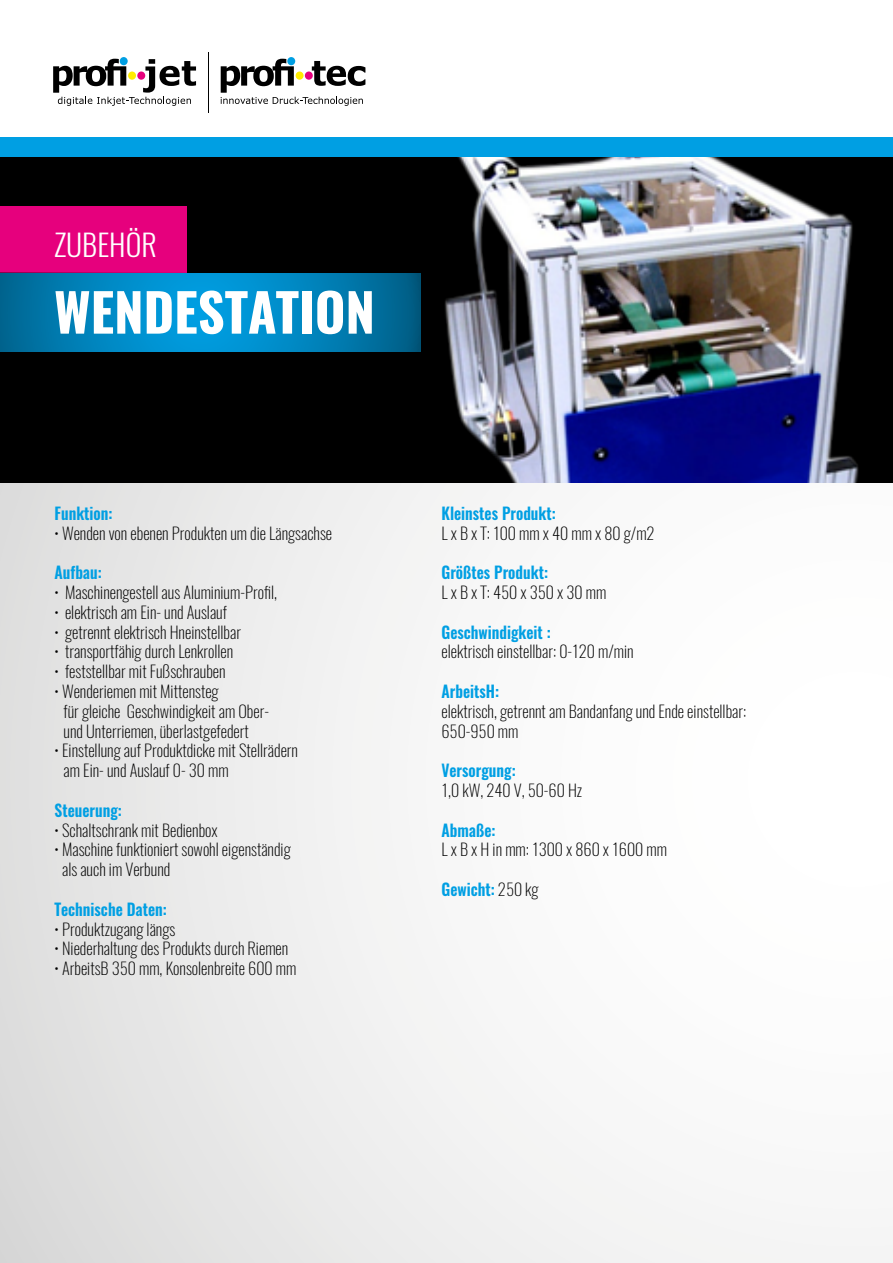
<style>
.page{position:relative;width:893px;height:1263px;background:#fff}
.page>*{position:absolute;margin:0;border:0;box-sizing:border-box;transform-origin:0 0}
.t1{font:700 52.5px "Oswald";color:#fff}
.t2{font:300 30px "Oswald";color:#fff}
.t3{font:200 16.5px/19.8px "Oswald";color:#000}
.t4{font:600 16.5px "Oswald";color:#009fe3;scale:.94 1}
.s1{font-weight:200;color:#000}
</style>
<div class="page">
<div style="left:0;top:483px;width:893px;height:780px;background:linear-gradient(to right,#e2e2e1,#fff)"></div>
<div style="left:0;top:138px;width:893px;height:19px;background:#009fe3"></div>
<hr style="left:208px;top:52px;width:1px;height:60px;background:#000">
<svg style="left:221px;top:59px;width:144px;height:47px"></svg>
<svg style="left:53px;top:59px;width:143px;height:47px"></svg>
<div style="left:0;top:158px;width:893px;height:325px;background:#000"></div>
<img style="left:445px;top:158px;width:414px;height:325px">
<div style="left:0;top:206px;width:186px;height:123px;background:#e6007d"></div>
<svg style="left:0;top:273px;width:421px;height:79px"></svg>
<h2 class="t2" style="left:54px;top:224px;width:104px">ZUBEHÖR</h2>
<h1 class="t1" style="left:54px;top:276px;width:322px">WENDESTATION</h1>
<p class="t4" style="left:55px;top:502px;width:63px">Funktion:</p>
<p class="t3" style="left:55px;top:523px;width:279px">• Wenden von ebenen Produkten um die Längsachse</p>
<p class="t4" style="left:55px;top:561px;width:52px">Aufbau:</p>
<p class="t3" style="left:55px;top:582px;width:224px">• Maschinengestell aus Aluminium-Profil,</p>
<p class="t3" style="left:55px;top:602px;width:174px">• elektrisch am Ein- und Auslauf</p>
<p class="t3" style="left:55px;top:622px;width:188px">• getrennt elektrisch Hneinstellbar</p>
<p class="t3" style="left:55px;top:642px;width:180px">• transportfähig durch Lenkrollen</p>
<p class="t3" style="left:55px;top:661px;width:173px">• feststellbar mit Fußschrauben</p>
<p class="t3" style="left:64px;top:681px;width:207px;text-indent:-9px">• Wenderiemen mit Mittensteg<br>für gleiche Geschwindigkeit am Ober&shy;und Unterriemen, überlastgefedert</p>
<p class="t3" style="left:64px;top:741px;width:236px;text-indent:-9px">• Einstellung auf Produktdicke mit Stellrädern am Ein- und Auslauf 0- 30 mm</p>
<p class="t4" style="left:55px;top:799px;width:73px">Steuerung:</p>
<p class="t3" style="left:55px;top:820px;width:165px">• Schaltschrank mit Bedienbox</p>
<p class="t3" style="left:62px;top:840px;width:230px;text-indent:-8px">• Maschine funktioniert sowohl eigenständig als auch im Verbund</p>
<p class="t4" style="left:55px;top:898px;width:121px">Technische Daten:</p>
<p class="t3" style="left:55px;top:919px;width:122px">• Produktzugang längs</p>
<p class="t3" style="left:55px;top:939px;width:235px">• Niederhaltung des Produkts durch Riemen</p>
<p class="t3" style="left:55px;top:958px;width:243px">• ArbeitsB 350 mm, Konsolenbreite 600 mm</p>
<p class="t4" style="left:441px;top:502px;width:123px">Kleinstes Produkt:</p>
<p class="t3" style="left:441px;top:523px;width:215px">L x B x T: 100 mm x 40 mm x 80 g/m2</p>
<p class="t4" style="left:441px;top:561px;width:115px">Größtes Produkt:</p>
<p class="t3" style="left:441px;top:582px;width:166px">L x B x T: 450 x 350 x 30 mm</p>
<p class="t4" style="left:441px;top:620px;width:118px">Geschwindigkeit :</p>
<p class="t3" style="left:441px;top:642px;width:194px">elektrisch einstellbar: 0-120 m/min</p>
<p class="t4" style="left:441px;top:680px;width:63px">ArbeitsH:</p>
<p class="t3" style="left:442px;top:701px;width:306px">elektrisch, getrennt am Bandanfang und Ende einstellbar:<br>650-950 mm</p>
<p class="t4" style="left:441px;top:759px;width:80px">Versorgung:</p>
<p class="t3" style="left:441px;top:780px;width:142px">1,0 kW, 240 V, 50-60 Hz</p>
<p class="t4" style="left:441px;top:818px;width:59px">Abmaße:</p>
<p class="t3" style="left:441px;top:840px;width:227px">L x B x H in mm: 1300 x 860 x 1600 mm</p>
<p class="t4" style="left:441px;top:878px;width:105px">Gewicht: <span class="s1">250 kg</span></p>
</div>
